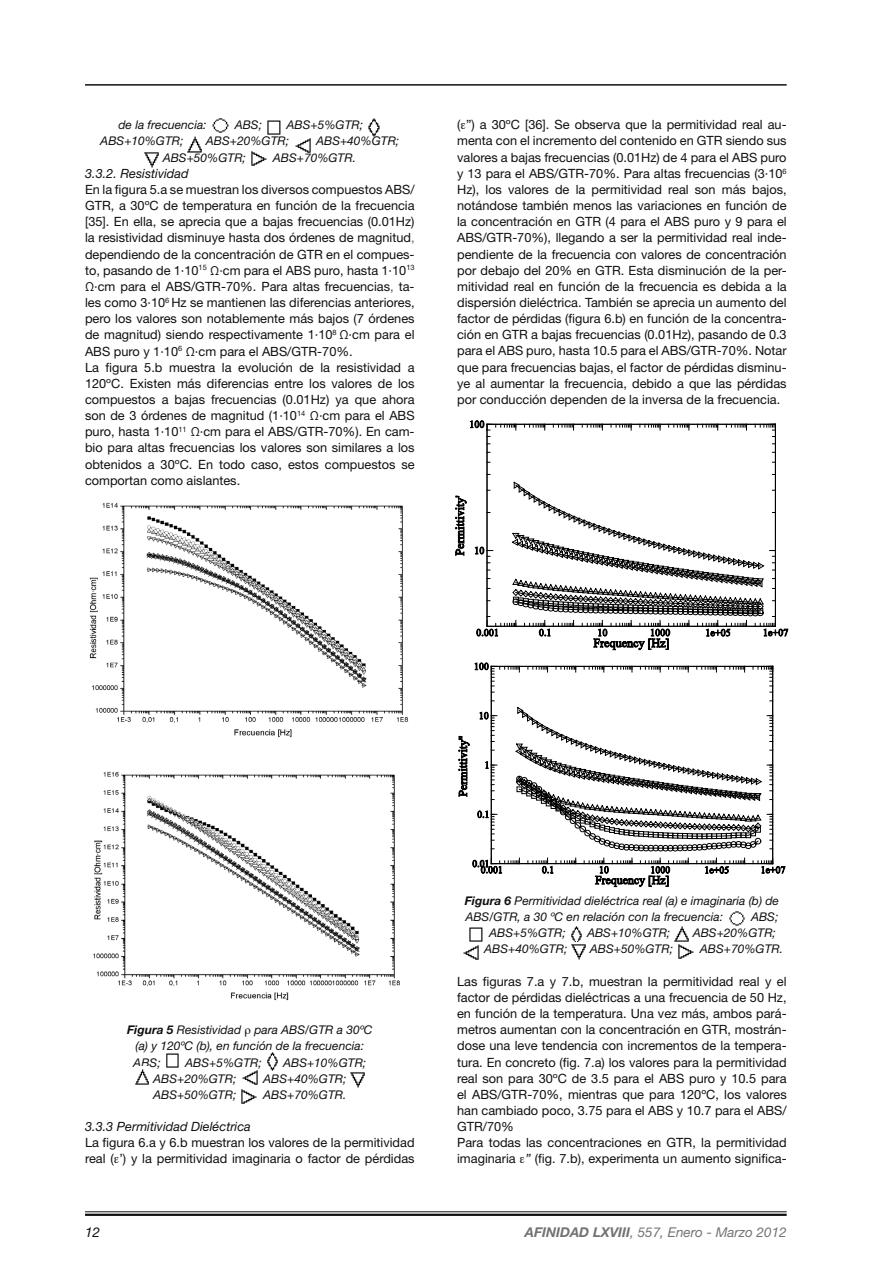
<style>
.page{position:relative;width:893px;height:1263px;background:#fff}
.page>*{position:absolute;margin:0;border:0;box-sizing:border-box;transform-origin:0 0}
.t1{font:italic 13.5px "Helvetica Neue LT Std";color:#737373}
.t2{font:italic 13.5px "Helvetica Neue LT Std";color:#101010}
.t3{font:12.75px/16.2px "Helvetica Neue LT Std";color:#101010}
.t4{font:italic 12.75px "Helvetica Neue LT Std";color:#101010}
.t5{font:italic 12px/16.2px "Helvetica Neue LT Std";color:#101010}
.s1{color:#626262}
.s2{color:#4e4e4e}
.s3{font-weight:700}
.s4{font-style:italic}
</style>
<div class="page">
<hr style="left:85px;top:1211px;width:702px;height:1px;background:#101010">
<hr style="left:85px;top:1214px;width:702px;height:2px;background:#101010">
<hr style="left:85px;top:84px;width:702px;height:2px;background:#101010">
<img style="left:212px;top:118px;width:17px;height:15px">
<img style="left:267px;top:120px;width:14px;height:15px">
<img style="left:368px;top:118px;width:12px;height:19px">
<img style="left:187px;top:136px;width:15px;height:17px">
<img style="left:295px;top:138px;width:16px;height:15px">
<img style="left:144px;top:152px;width:15px;height:16px">
<img style="left:251px;top:151px;width:16px;height:15px">
<img style="left:89px;top:502px;width:320px;height:236px">
<img style="left:93px;top:771px;width:307px;height:230px">
<img style="left:166px;top:1053px;width:13px;height:15px">
<img style="left:267px;top:1052px;width:11px;height:19px">
<img style="left:135px;top:1069px;width:14px;height:16px">
<img style="left:242px;top:1070px;width:16px;height:15px">
<img style="left:350px;top:1072px;width:15px;height:16px">
<img style="left:241px;top:1089px;width:16px;height:15px">
<svg style="left:469px;top:421px;width:307px;height:127px"></svg>
<svg style="left:524px;top:426px;width:21px;height:4px"></svg>
<svg style="left:553px;top:426px;width:21px;height:4px"></svg>
<svg style="left:582px;top:426px;width:21px;height:4px"></svg>
<svg style="left:611px;top:426px;width:21px;height:4px"></svg>
<svg style="left:640px;top:426px;width:21px;height:4px"></svg>
<svg style="left:668px;top:426px;width:22px;height:4px"></svg>
<svg style="left:697px;top:426px;width:21px;height:4px"></svg>
<svg style="left:726px;top:426px;width:21px;height:4px"></svg>
<svg style="left:755px;top:426px;width:19px;height:11px"></svg>
<svg style="left:475px;top:482px;width:314px;height:168px"></svg>
<svg style="left:470px;top:420px;width:47px;height:17px"></svg>
<svg style="left:455px;top:495px;width:12px;height:61px"></svg>
<div style="left:487px;top:424px;width:289px;height:202px;border:1px solid #000"></div>
<svg style="left:490px;top:665px;width:284px;height:200px"></svg>
<svg style="left:528px;top:668px;width:20px;height:4px"></svg>
<svg style="left:556px;top:668px;width:20px;height:4px"></svg>
<svg style="left:584px;top:668px;width:20px;height:4px"></svg>
<svg style="left:612px;top:668px;width:21px;height:4px"></svg>
<svg style="left:640px;top:668px;width:21px;height:4px"></svg>
<svg style="left:668px;top:668px;width:21px;height:4px"></svg>
<svg style="left:696px;top:668px;width:21px;height:4px"></svg>
<svg style="left:725px;top:668px;width:20px;height:4px"></svg>
<svg style="left:528px;top:858px;width:48px;height:16px"></svg>
<svg style="left:696px;top:858px;width:49px;height:16px"></svg>
<svg style="left:584px;top:858px;width:105px;height:29px"></svg>
<svg style="left:753px;top:858px;width:33px;height:16px"></svg>
<svg style="left:516px;top:701px;width:255px;height:150px"></svg>
<svg style="left:753px;top:668px;width:18px;height:25px"></svg>
<svg style="left:472px;top:858px;width:48px;height:16px"></svg>
<svg style="left:477px;top:810px;width:20px;height:31px"></svg>
<svg style="left:485px;top:761px;width:12px;height:30px"></svg>
<svg style="left:479px;top:711px;width:18px;height:31px"></svg>
<svg style="left:474px;top:662px;width:46px;height:31px"></svg>
<svg style="left:458px;top:735px;width:12px;height:62px"></svg>
<div style="left:491px;top:666px;width:282px;height:198px;border:1px solid #000"></div>
<img style="left:729px;top:911px;width:16px;height:15px">
<img style="left:469px;top:927px;width:14px;height:15px">
<img style="left:571px;top:926px;width:11px;height:16px">
<img style="left:674px;top:926px;width:15px;height:16px">
<img style="left:463px;top:945px;width:16px;height:15px">
<img style="left:571px;top:944px;width:15px;height:16px">
<img style="left:678px;top:944px;width:16px;height:15px">
<p class="t5" style="left:119px;top:117px;width:90px">de la frecuencia:</p>
<p class="t5" style="left:235px;top:117px;width:29px">ABS;</p>
<p class="t5" style="left:287px;top:117px;width:78px">ABS+5%GTR;</p>
<p class="t5" style="left:100px;top:133px;width:85px">ABS+10%GTR;</p>
<p class="t5" style="left:206px;top:133px;width:85px">ABS+20%GTR;</p>
<p class="t5" style="left:316px;top:133px;width:85px">ABS+40%GTR;</p>
<p class="t5" style="left:163px;top:149px;width:85px">ABS+50%GTR;</p>
<p class="t5" style="left:273px;top:149px;width:85px">ABS+70%GTR.</p>
<p class="t4" style="left:85px;top:166px;width:105px">3.3.2. Resistividad</p>
<p class="t3" style="left:85px;top:181px;width:331px">En la figura 5.a se muestran los diversos compuestos ABS/ GTR, a 30ºC de temperatura en función de la frecuencia [35]. En ella, se aprecia que a bajas frecuencias (0.01Hz) la resistividad disminuye hasta dos órdenes de magnitud<span class="s1">, </span>dependiendo de la concentración de GTR en el compues&shy;to, pasando de 1·10<sup>15</sup> Ω·cm para el ABS puro, hasta 1·10<sup>13<br></sup>Ω·cm para el ABS/GTR-70%. Para altas frecuencias<span class="s2">,</span> ta&shy;les como 3·10<sup>6</sup> Hz se mantienen las diferencias anteriores, pero los valores son notablemente más bajos (7 órdenes de magnitud) siendo respectivamente 1·10<sup>8</sup> Ω·cm para el ABS puro y 1·10<sup>6</sup> Ω·cm para el ABS/GTR-70%.<br>La figura 5.b muestra la evolución de la resistividad a 120ºC. Existen más diferencias entre los valores de los compuestos a bajas frecuencias (0.01Hz) ya que ahora son de 3 órdenes de magnitud (1·10<sup>14</sup> Ω·cm para el ABS puro, hasta 1·10<sup>11</sup> Ω·cm para el ABS/GTR-70%). En cam&shy;bio para altas frecuencias los valores son similares a los obtenidos a 30ºC. En todo caso, estos compuestos se comportan como aislantes.</p>
<p class="t3" style="left:457px;top:116px;width:331px;text-align:justify">( ”) a 30ºC [36]. Se observa que la permitividad real au&shy;menta con el incremento del contenido en GTR siendo sus valores a bajas frecuencias (0.01Hz) de 4 para el ABS puro y 13 para el ABS/GTR-70%. Para altas frecuencias (3·10<sup>6<br></sup>Hz), los valores de la permitividad real son más bajos, notándose también menos las variaciones en función de la concentración en GTR (4 para el ABS puro y 9 para el ABS/GTR-70%), llegando a ser la permitividad real inde&shy;pendiente de la frecuencia con valores de concentración por debajo del 20% en GTR. Esta disminución de la per&shy;mitividad real en función de la frecuencia es debida a la dispersión dieléctrica. También se aprecia un aumento del factor de pérdidas (figura 6.b) en función de la concentra&shy;ción en GTR a bajas frecuencias (0.01Hz), pasando de 0.3 para el ABS puro, hasta 10.5 para el ABS/GTR-70%. Notar que para frecuencias bajas, el factor de pérdidas disminu&shy;ye al aumentar la frecuencia, debido a que las pérdidas por conducción dependen de la inversa de la frecuencia.</p>
<p class="t5" style="left:133px;top:1022px;width:241px;text-indent:-6px"><span class="s3">Figura 5</span> Resistividad para ABS/GTR a 30ºC (a) y 120ºC (b), en función de la frecuencia:<br>ABS;</p>
<p class="t5" style="left:185px;top:1054px;width:78px">ABS+5%GTR;</p>
<p class="t5" style="left:283px;top:1054px;width:85px">ABS+10%GTR;</p>
<p class="t5" style="left:153px;top:1070px;width:85px">ABS+20%GTR;</p>
<p class="t5" style="left:263px;top:1070px;width:85px">ABS+40%GTR;</p>
<p class="t5" style="left:153px;top:1086px;width:85px">ABS+50%GTR;</p>
<p class="t5" style="left:263px;top:1086px;width:85px">ABS+70%GTR.</p>
<p class="t4" style="left:85px;top:1119px;width:167px">3.3.3 Permitividad Dieléctrica</p>
<p class="t3" style="left:85px;top:1134px;width:331px">La figura 6.a y 6.b muestran los valores de la permitividad real ( ’) y la permitividad imaginaria o factor de pérdidas</p>
<p class="t5" style="left:465px;top:892px;width:316px"><span class="s3">Figura 6</span> Permitividad dieléctrica real (a) e imaginaria (b) de<br>ABS/GTR, a 30 ºC en relación con la frecuencia:</p>
<p class="t5" style="left:751px;top:908px;width:29px">ABS;</p>
<p class="t5" style="left:489px;top:925px;width:78px">ABS+5%GTR;</p>
<p class="t5" style="left:587px;top:925px;width:85px">ABS+10%GTR;</p>
<p class="t5" style="left:693px;top:925px;width:85px">ABS+20%GTR;</p>
<p class="t5" style="left:484px;top:941px;width:85px">ABS+40%GTR;</p>
<p class="t5" style="left:590px;top:941px;width:85px">ABS+50%GTR;</p>
<p class="t5" style="left:700px;top:941px;width:85px">ABS+70%GTR.</p>
<p class="t3" style="left:457px;top:973px;width:331px">Las figuras 7.a y 7.b, muestran la permitividad real y el factor de pérdidas dieléctricas a una frecuencia de 50 Hz, en función de la temperatura. Una vez más, ambos pará&shy;metros aumentan con la concentración en GTR, mostrán&shy;dose una leve tendencia con incrementos de la tempera&shy;tura. En concreto (fig. 7.a) los valores para la permitividad real son para 30ºC de 3.5 para el ABS puro y 10.5 para el ABS/GTR-70%, mientras que para 120ºC, los valores han cambiado poco, 3.75 para el ABS y 10.7 para el ABS/ GTR/70%<br>Para todas las concentraciones en GTR, la permitividad imaginaria <span class="s4">’’</span> (fig. 7.b), experimenta un aumento significa-</p>
<p class="t2" style="left:85px;top:1224px;width:17px">12</p>
<p class="t1" style="left:525px;top:1224px;width:263px"><span class="s3">Afinidad LXVIII</span>, 557, Enero - Marzo 2012</p>
</div>
